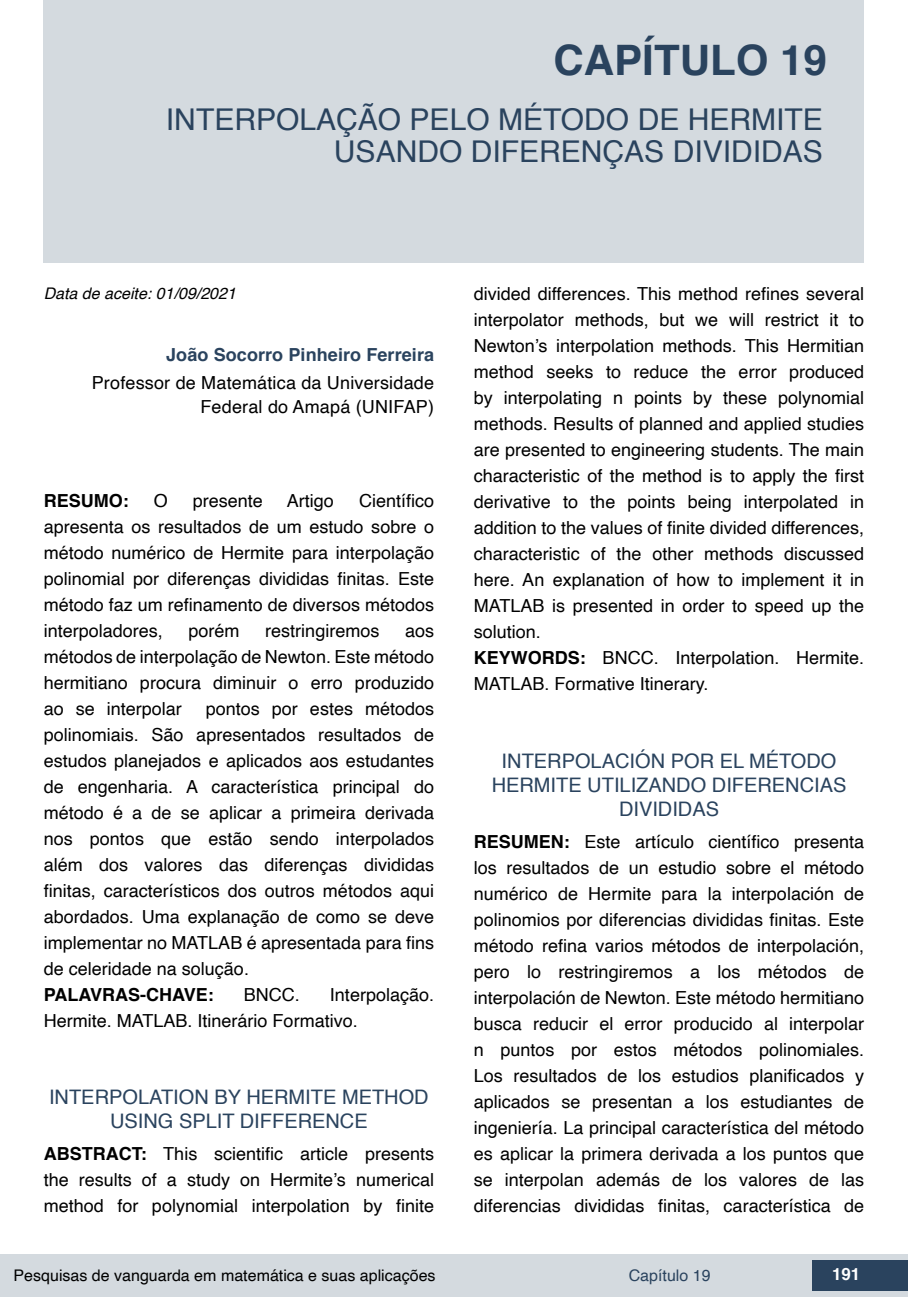
<style>
.page{position:relative;width:908px;height:1304px;background:#fff}
.page>*{position:absolute;margin:0;border:0;box-sizing:border-box;transform-origin:0 0}
.t1{font:700 42px "Helvetica";color:#2a435e}
.t2{font:30px/32px "Helvetica";color:#2a435e;text-align:right}
.t3{font:20px/24px "Helvetica";color:#2a435e;text-align:center}
.t4{font:18px/26px "Helvetica";color:#000;text-align:justify}
.t5{font:700 18px "Helvetica";letter-spacing:.005em;color:#2a435e}
.t6{font:700 18px "Helvetica";color:#000}
.t7{font:700 16.8px "Helvetica";color:#fff}
.t8{font:16px "Helvetica";color:#000}
.t9{font:italic 16px "Helvetica";color:#000}
.t10{font:16px "Helvetica";color:#2a435e}
.s1{font-weight:700}
</style>
<div class="page">
<div style="left:0;top:1254px;width:906px;height:43px;background:#d4dadf"></div>
<div style="left:812px;top:1261px;width:95px;height:30px;background:#2a435e"></div>
<div style="left:44px;top:0;width:819px;height:263px;background:#d4dadf"></div>
<h1 class="t1" style="left:553px;top:26px;width:275px">CAPÍTULO 19</h1>
<h2 class="t2" style="left:166px;top:104px;width:658px">INTERPOLAÇÃO PELO MÉTODO DE HERMITE<br>USANDO DIFERENÇAS DIVIDIDAS</h2>
<p class="t9" style="left:44px;top:280px;width:194px">Data de aceite: 01/09/2021</p>
<p class="t5" style="left:166px;top:341px;width:269px">João Socorro Pinheiro Ferreira</p>
<p class="t4" style="left:92px;top:371px;width:343px;line-height:24px;text-align:right">Professor de Matemática da Universidade<br>Federal do Amapá (UNIFAP)</p>
<p class="t4" style="left:44px;top:488px;width:392px;text-indent:315px">Científico apresenta os resultados de um estudo sobre o método numérico de Hermite para interpolação polinomial por diferenças divididas finitas. Este método faz um refinamento de diversos métodos interpoladores,</p>
<p class="t6" style="left:44px;top:486px;width:86px">RESUMO:</p>
<p class="t4" style="left:154px;top:488px;width:16px">O</p>
<p class="t4" style="left:193px;top:488px;width:72px">presente</p>
<p class="t4" style="left:287px;top:488px;width:49px">Artigo</p>
<p class="t4" style="left:188px;top:618px;width:53px">porém</p>
<p class="t4" style="left:265px;top:618px;width:116px">restringiremos</p>
<p class="t4" style="left:44px;top:618px;width:392px;text-indent:361px">aos métodos de interpolação de Newton. Este método hermitiano procura diminuir o erro produzido ao se interpolar</p>
<p class="t4" style="left:44px;top:696px;width:392px;text-indent:162px">pontos por estes métodos polinomiais. São apresentados resultados de estudos planejados e aplicados aos estudantes de engenharia. A característica principal do método é a de se aplicar a primeira derivada nos pontos que estão sendo interpolados além dos valores das diferenças divididas finitas, característicos dos outros métodos aqui abordados. Uma explanação de como se deve implementar no MATLAB é apresentada para fins de celeridade na solução.</p>
<p class="t6" style="left:44px;top:980px;width:172px">PALAVRAS-CHAVE:</p>
<p class="t4" style="left:244px;top:982px;width:57px">BNCC.</p>
<p class="t4" style="left:44px;top:982px;width:392px;text-indent:286px">Interpolação.<br>Hermite. MATLAB. Itinerário Formativo.</p>
<p class="t3" style="left:49px;top:1086px;width:381px">INTERPOLATION BY HERMITE METHOD<br>USING SPLIT DIFFERENCE</p>
<p class="t4" style="left:44px;top:1141px;width:392px"><span class="s1">ABSTRACT:</span> This scientific article presents the results of a study on Hermite’s numerical method for polynomial interpolation by finite</p>
<p class="t4" style="left:473px;top:281px;width:392px;text-align:left">divided differences. This method refines several interpolator methods, but we will restrict it to Newton’s interpolation methods. This Hermitian method seeks to reduce the error produced by interpolating n points by these polynomial methods. Results of planned and applied studies are presented to engineering students. The main characteristic of the method is to apply the first derivative to the points being interpolated in addition to the values of finite divided differences, characteristic of the other methods discussed here. An explanation of how to implement it in MATLAB is presented in order to speed up the solution.<br><span class="s1">KEYWORDS:</span> BNCC. Interpolation. Hermite.<br>MATLAB. Formative Itinerary.</p>
<p class="t3" style="left:491px;top:750px;width:356px">INTERPOLACIÓN POR EL MÉTODO<br>HERMITE UTILIZANDO DIFERENCIAS<br>DIVIDIDAS</p>
<p class="t4" style="left:473px;top:829px;width:392px"><span class="s1">RESUMEN:</span> Este artículo científico presenta los resultados de un estudio sobre el método numérico de Hermite para la interpolación de polinomios por diferencias divididas finitas. Este método refina varios métodos de interpolación, pero lo restringiremos a los métodos de interpolación de Newton. Este método hermitiano busca reducir el error producido al interpolar n puntos por estos métodos polinomiales.<br>Los resultados de los estudios planificados y aplicados se presentan a los estudiantes de ingeniería. La principal característica del método es aplicar la primera derivada a los puntos que se interpolan además de los valores de las diferencias divididas finitas, característica de</p>
<p class="t8" style="left:14px;top:1263px;width:423px">Pesquisas de vanguarda em matemática e suas aplicações</p>
<p class="t10" style="left:628px;top:1263px;width:83px">Capítulo 19</p>
<p class="t7" style="left:831px;top:1261px;width:30px">191</p>
</div>
